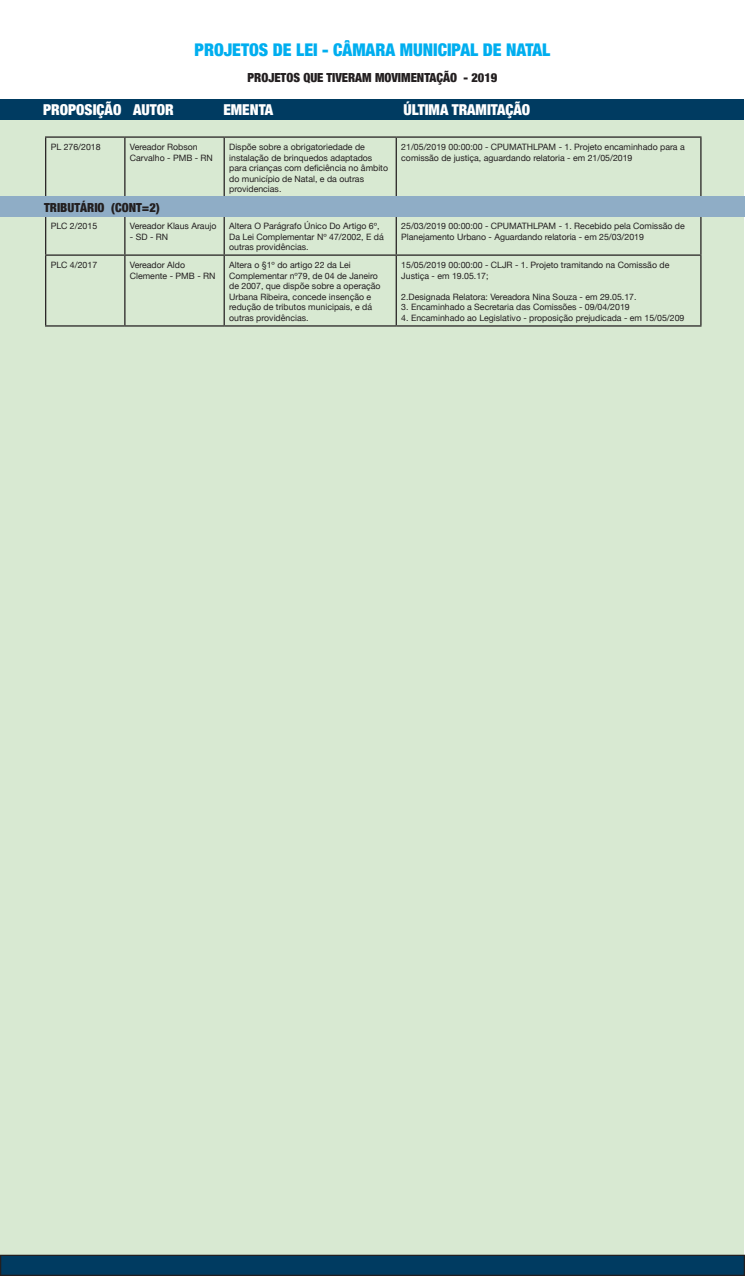
<style>
.page{position:relative;width:745px;height:1276px;background:#fff}
.page>*{position:absolute;margin:0;border:0;box-sizing:border-box;transform-origin:0 0}
.t1{font:900 condensed 17.5px "Helvetica Neue";color:#00aeef}
.t2{font:900 condensed 15px "Helvetica Neue";color:#fff}
.t3{font:900 condensed 12.5px "Helvetica Neue";color:#231f20}
.t4{font:8.75px/10.5px "Helvetica Neue";color:#231f20}
</style>
<div class="page">
<div style="left:0;top:107px;width:742px;height:1169px;background:#d8e9d2"></div>
<div style="left:1px;top:1255px;width:742px;height:20px;background:#003b61"></div>
<div style="left:0;top:1254px;width:744px;height:22px;border:1px solid #231f20"></div>
<div style="left:0;top:99px;width:742px;height:20px;background:#003b61"></div>
<hr style="left:45px;top:136px;width:80px;height:2px;background:#231f20">
<hr style="left:45px;top:138px;width:1px;height:59px;background:#231f20">
<hr style="left:125px;top:136px;width:99px;height:2px;background:#231f20">
<hr style="left:124px;top:138px;width:1px;height:59px;background:#231f20">
<hr style="left:224px;top:136px;width:172px;height:2px;background:#231f20">
<hr style="left:223px;top:138px;width:2px;height:59px;background:#231f20">
<hr style="left:396px;top:136px;width:305px;height:2px;background:#231f20">
<hr style="left:395px;top:138px;width:1px;height:59px;background:#231f20">
<hr style="left:699px;top:138px;width:2px;height:59px;background:#231f20">
<hr style="left:45px;top:216px;width:1px;height:38px;background:#231f20">
<hr style="left:124px;top:216px;width:1px;height:38px;background:#231f20">
<hr style="left:223px;top:216px;width:2px;height:38px;background:#231f20">
<hr style="left:395px;top:216px;width:1px;height:38px;background:#231f20">
<hr style="left:699px;top:216px;width:2px;height:38px;background:#231f20">
<hr style="left:45px;top:254px;width:80px;height:2px;background:#231f20">
<hr style="left:45px;top:256px;width:1px;height:69px;background:#231f20">
<hr style="left:125px;top:254px;width:99px;height:2px;background:#231f20">
<hr style="left:124px;top:256px;width:1px;height:69px;background:#231f20">
<hr style="left:224px;top:254px;width:172px;height:2px;background:#231f20">
<hr style="left:223px;top:256px;width:2px;height:69px;background:#231f20">
<hr style="left:396px;top:254px;width:305px;height:2px;background:#231f20">
<hr style="left:395px;top:256px;width:1px;height:69px;background:#231f20">
<hr style="left:699px;top:256px;width:2px;height:69px;background:#231f20">
<hr style="left:45px;top:325px;width:80px;height:1px;background:#231f20">
<hr style="left:125px;top:325px;width:99px;height:1px;background:#231f20">
<hr style="left:224px;top:325px;width:172px;height:1px;background:#231f20">
<hr style="left:396px;top:325px;width:305px;height:1px;background:#231f20">
<div style="left:0;top:197px;width:744px;height:20px;background:#8fadc6"></div>
<p class="t1" style="left:194px;top:35px;width:357px">PROJETOS DE LEI - CÂMARA MUNICIPAL DE NATAL</p>
<p class="t3" style="left:247px;top:67px;width:251px">PROJETOS QUE TIVERAM MOVIMENTAÇÃO - 2019</p>
<p class="t2" style="left:43px;top:97px;width:132px">PROPOSIÇÃO AUTOR</p>
<p class="t2" style="left:223px;top:97px;width:51px">EMENTA</p>
<p class="t2" style="left:403px;top:97px;width:128px">ÚLTIMA TRAMITAÇÃO</p>
<p class="t4" style="left:51px;top:143px;width:51px">PL 276/2018</p>
<p class="t4" style="left:130px;top:143px;width:84px">Vereador Robson<br>Carvalho - PMB - RN</p>
<p class="t4" style="left:229px;top:143px;width:160px">Dispõe sobre a obrigatoriedade de instalação de brinquedos adaptados para crianças com deficiência no âmbito do município de Natal, e da outras providencias.</p>
<p class="t4" style="left:401px;top:143px;width:285px">21/05/2019 00:00:00 - CPUMATHLPAM - 1. Projeto encaminhado para a comissão de justiça, aguardando relatoria - em 21/05/2019</p>
<p class="t4" style="left:51px;top:221px;width:48px">PLC 2/2015</p>
<p class="t4" style="left:130px;top:221px;width:88px">Vereador Klaus Araujo</p>
<p class="t4" style="left:130px;top:232px;width:40px">- SD - RN</p>
<p class="t3" style="left:44px;top:198px;width:117px">TRIBUTÁRIO (CONT=2)</p>
<p class="t4" style="left:229px;top:221px;width:156px">Altera O Parágrafo Único Do Artigo 6º,<br>Da Lei Complementar Nº 47/2002, E dá outras providências.</p>
<p class="t4" style="left:401px;top:221px;width:285px">25/03/2019 00:00:00 - CPUMATHLPAM - 1. Recebido pela Comissão de<br>Planejamento Urbano - Aguardando relatoria - em 25/03/2019</p>
<p class="t4" style="left:51px;top:261px;width:48px">PLC 4/2017</p>
<p class="t4" style="left:130px;top:261px;width:87px">Vereador Aldo<br>Clemente - PMB - RN</p>
<p class="t4" style="left:229px;top:261px;width:153px">Altera o §1º do artigo 22 da Lei<br>Complementar nº79, de 04 de Janeiro de 2007, que dispõe sobre a operação<br>Urbana Ribeira, concede insenção e redução de tributos municipais, e dá outras providências.</p>
<p class="t4" style="left:401px;top:261px;width:269px">15/05/2019 00:00:00 - CLJR - 1. Projeto tramitando na Comissão de<br>Justiça - em 19.05.17;</p>
<p class="t4" style="left:401px;top:292px;width:237px">2.Designada Relatora: Vereadora Nina Souza - em 29.05.17.</p>
<p class="t4" style="left:401px;top:303px;width:230px">3. Encaminhado a Secretaria das Comissões - 09/04/2019</p>
<p class="t4" style="left:401px;top:313px;width:284px">4. Encaminhado ao Legislativo - proposição prejudicada - em 15/05/209</p>
</div>
